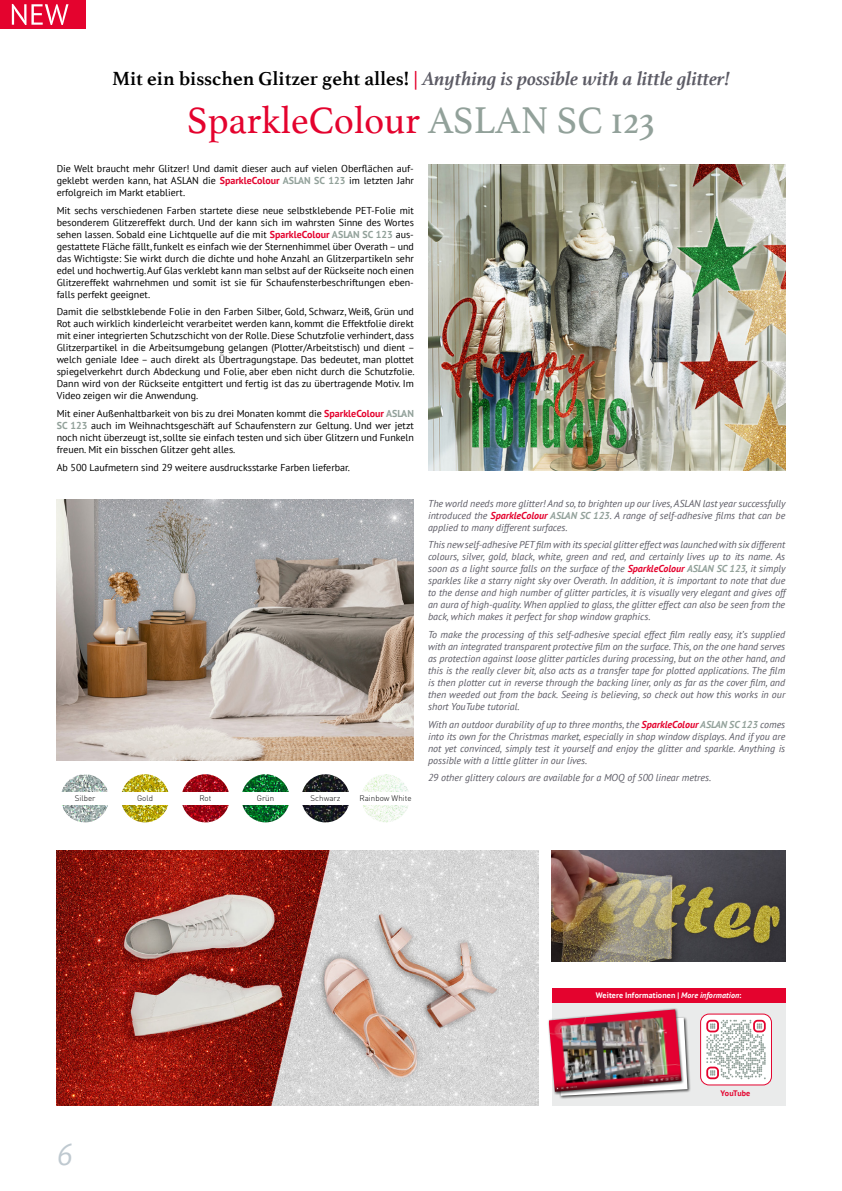
<style>
.page{position:relative;width:842px;height:1191px;background:#fff}
.page>*{position:absolute;margin:0;border:0;box-sizing:border-box;transform-origin:0 0}
.t1{font:39.1px "Athelas";color:#e4032e}
.t2{font:italic 30px "PT Sans";color:#bfc9d0}
.t3{font:italic 700 20px "Athelas";color:#5c5b65}
.t4{font:10px/12px "PT Sans";color:#000;text-align:justify}
.t5{font:italic 10px/12px "PT Sans";color:#5c5b65;text-align:justify}
.t6{font:700 8px "PT Sans";letter-spacing:.015em;color:#fff}
.t7{font:300 8px "DIN Pro";color:#000}
.t8{font:700 8px "PT Sans";letter-spacing:-.015em;color:#e4032e}
.s1{font-style:normal;color:#000}
.s2{font-style:normal;color:#e4032e}
.s3{color:#92a19a}
.s4{font-weight:700;color:#e4032e}
.s5{font-weight:700;color:#92a19a}
.s6{font-style:italic}
</style>
<div class="page">
<img style="left:57px;top:850px;width:482px;height:256px">
<img style="left:428px;top:164px;width:357px;height:307px">
<img style="left:57px;top:499px;width:357px;height:261px">
<div style="left:0;top:0;width:85px;height:28px;background:#e4032e"></div>
<svg style="left:12px;top:4px;width:57px;height:21px"></svg>
<img style="left:181px;top:774px;width:49px;height:48px;border-radius:24px">
<div style="left:177px;top:792px;width:57px;height:12px;background:#fff"></div>
<img style="left:61px;top:774px;width:48px;height:48px;border-radius:24px">
<div style="left:57px;top:792px;width:56px;height:12px;background:#fff"></div>
<img style="left:121px;top:774px;width:48px;height:48px;border-radius:24px">
<div style="left:117px;top:792px;width:56px;height:12px;background:#fff"></div>
<img style="left:241px;top:774px;width:49px;height:48px;border-radius:24px">
<div style="left:237px;top:792px;width:57px;height:12px;background:#fff"></div>
<img style="left:301px;top:774px;width:49px;height:48px;border-radius:24px">
<div style="left:297px;top:792px;width:57px;height:12px;background:#fff"></div>
<img style="left:361px;top:774px;width:49px;height:48px;border-radius:24px">
<div style="left:357px;top:792px;width:57px;height:12px;background:#fff"></div>
<img style="left:552px;top:850px;width:233px;height:111px">
<div style="left:552px;top:997px;width:233px;height:109px;background:#eaebeb"></div>
<div style="left:555px;top:1016px;width:136px;height:83px;background:#000;opacity:.75"></div>
<div style="left:552px;top:988px;width:233px;height:14px;background:#e4032e"></div>
<div style="left:547px;top:1007px;width:138px;height:88px;background:#000;opacity:.75"></div>
<img style="left:549px;top:1009px;width:132px;height:82px">
<div style="left:701px;top:1014px;width:70px;height:71px;background:#fff;border-radius:9px"></div>
<svg style="left:706px;top:1019px;width:60px;height:60px"></svg>
<div style="left:700px;top:1013px;width:72px;height:72px;border:1px solid #e4032e;border-radius:9px"></div>
<h3 class="t3" style="left:112px;top:63px;width:619px"><span class="s1">Mit ein bisschen Glitzer geht alles!</span> <span class="s2">|</span> Anything is possible with a little glitter!</h3>
<h1 class="t1" style="left:187px;top:89px;width:469px">SparkleColour <span class="s3">ASLAN SC 123</span></h1>
<p class="t4" style="left:57px;top:162px;width:359px">Die Welt braucht mehr Glitzer! Und damit dieser auch auf vielen Oberflächen auf&shy;geklebt werden kann, hat ASLAN die <span class="s4">SparkleColour</span> <span class="s5">ASLAN SC 123</span> im letzten Jahr erfolgreich im Markt etabliert.</p>
<p class="t4" style="left:57px;top:204px;width:359px">Mit sechs verschiedenen Farben startete diese neue selbstklebende PET-Folie mit besonderem Glitzereffekt durch. Und der kann sich im wahrsten Sinne des Wortes sehen lassen. Sobald eine Lichtquelle auf die mit <span class="s4">SparkleColour</span> <span class="s5">ASLAN SC 123</span> aus&shy;gestattete Fläche fällt, funkelt es einfach wie der Sternenhimmel über Overath – und das Wichtigste: Sie wirkt durch die dichte und hohe Anzahl an Glitzerpartikeln sehr edel und hochwertig. Auf Glas verklebt kann man selbst auf der Rückseite noch einen Glitzereffekt wahrnehmen und somit ist sie für Schaufensterbeschriftungen eben&shy;falls perfekt geeignet.</p>
<p class="t4" style="left:57px;top:306px;width:359px">Damit die selbstklebende Folie in den Farben Silber, Gold, Schwarz, Weiß, Grün und Rot auch wirklich kinderleicht verarbeitet werden kann, kommt die Effektfolie direkt mit einer integrierten Schutzschicht von der Rolle. Diese Schutzfolie verhindert, dass Glitzerpartikel in die Arbeitsumgebung gelangen (Plotter/Arbeitstisch) und dient – welch geniale Idee – auch direkt als Übertragungstape. Das bedeutet, man plottet spiegelverkehrt durch Abdeckung und Folie, aber eben nicht durch die Schutzfolie.<br>Dann wird von der Rückseite entgittert und fertig ist das zu übertragende Motiv. Im Video zeigen wir die Anwendung.</p>
<p class="t4" style="left:57px;top:407px;width:359px">Mit einer Außenhaltbarkeit von bis zu drei Monaten kommt die <span class="s4">SparkleColour</span> <span class="s5">ASLAN SC 123</span> auch im Weihnachtsgeschäft auf Schaufenstern zur Geltung. Und wer jetzt noch nicht überzeugt ist, sollte sie einfach testen und sich über Glitzern und Funkeln freuen. Mit ein bisschen Glitzer geht alles.</p>
<p class="t4" style="left:57px;top:461px;width:295px">Ab 500 Laufmetern sind 29 weitere ausdrucksstarke Farben lieferbar.</p>
<p class="t5" style="left:428px;top:497px;width:359px">The world needs more glitter! And so, to brighten up our lives, ASLAN last year successfully introduced the <span class="s4">SparkleColour</span> <span class="s5">ASLAN SC 123</span>. A range of self-adhesive films that can be applied to many different surfaces.</p>
<p class="t5" style="left:428px;top:538px;width:359px">This new self-adhesive PET film with its special glitter effect was launched with six different colours, silver, gold, black, white, green and red, and certainly lives up to its name. As soon as a light source falls on the surface of the <span class="s4">SparkleColour</span> <span class="s5">ASLAN SC 123</span>, it simply sparkles like a starry night sky over Overath. In addition, it is important to note that due to the dense and high number of glitter particles, it is visually very elegant and gives off an aura of high-quality. When applied to glass, the glitter effect can also be seen from the back, which makes it perfect for shop window graphics.</p>
<p class="t5" style="left:428px;top:628px;width:359px">To make the processing of this self-adhesive special effect film really easy, it’s supplied with an integrated transparent protective film on the surface. This, on the one hand serves as protection against loose glitter particles during processing, but on the other hand, and this is the really clever bit, also acts as a transfer tape for plotted applications. The film is then plotter cut in reverse through the backing liner, only as far as the cover film, and then weeded out from the back. Seeing is believing, so check out how this works in our short YouTube tutorial.</p>
<p class="t5" style="left:428px;top:718px;width:359px">With an outdoor durability of up to three months, the <span class="s4">SparkleColour</span> <span class="s5">ASLAN SC 123</span> comes into its own for the Christmas market, especially in shop window displays. And if you are not yet convinced, simply test it yourself and enjoy the glitter and sparkle. Anything is possible with a little glitter in our lives.</p>
<p class="t5" style="left:428px;top:771px;width:285px">29 other glittery colours are available for a MOQ of 500 linear metres.</p>
<p class="t7" style="left:75px;top:792px;width:22px">Silber</p>
<p class="t7" style="left:137px;top:792px;width:17px">Gold</p>
<p class="t7" style="left:200px;top:792px;width:13px">Rot</p>
<p class="t7" style="left:257px;top:792px;width:19px">Grün</p>
<p class="t7" style="left:311px;top:792px;width:31px">Schwarz</p>
<p class="t7" style="left:360px;top:792px;width:53px">Rainbow White</p>
<p class="t6" style="left:596px;top:990px;width:147px">Weitere Informationen | <span class="s6">More information</span>:</p>
<h2 class="t2" style="left:57px;top:1135px;width:17px">6</h2>
<p class="t8" style="left:721px;top:1087px;width:31px">YouTube</p>
</div>
